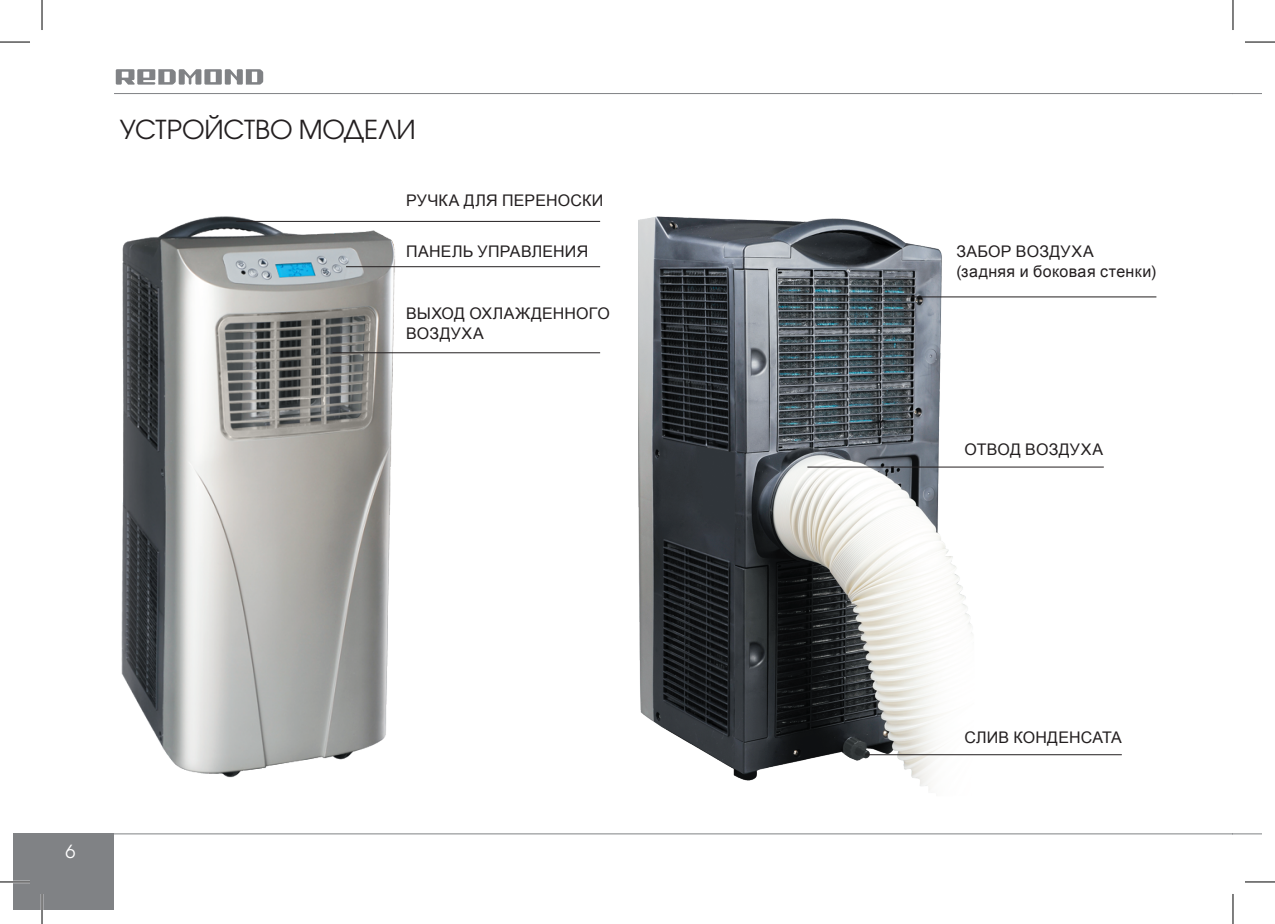
<style>
.page{position:relative;width:1275px;height:924px;background:#fff}
.page>*{position:absolute;margin:0;border:0;box-sizing:border-box;transform-origin:0 0}
.t1{font:26px "Avant Garde Gothic C";letter-spacing:-.005em;color:#231f20}
.t2{font:18px "Avant Garde Gothic C";color:#fff}
.t3{font:16px/20px "Arial";letter-spacing:.015em;color:#231f20}
</style>
<div class="page">
<div style="left:14px;top:833px;width:100px;height:76px;background:#808285"></div>
<hr style="left:114px;top:93px;width:1119px;height:1px;background:#808285">
<hr style="left:14px;top:833px;width:1219px;height:1px;background:#808285">
<svg style="left:116px;top:69px;width:147px;height:16px"></svg>
<svg style="left:1233px;top:93px;width:28px;height:1px"></svg>
<svg style="left:1233px;top:833px;width:28px;height:1px"></svg>
<img style="left:121px;top:216px;width:300px;height:562px">
<hr style="left:236px;top:221px;width:364px;height:1px;background:#231f20">
<hr style="left:346px;top:266px;width:254px;height:1px;background:#231f20">
<hr style="left:332px;top:352px;width:268px;height:1px;background:#231f20">
<img style="left:639px;top:216px;width:347px;height:575px">
<hr style="left:801px;top:296px;width:355px;height:1px;background:#231f20">
<hr style="left:807px;top:466px;width:296px;height:1px;background:#231f20">
<hr style="left:865px;top:753px;width:256px;height:1px;background:#231f20">
<hr style="left:0;top:880px;width:30px;height:2px;background:#fff">
<hr style="left:41px;top:893px;width:2px;height:30px;background:#fff">
<hr style="left:0;top:42px;width:30px;height:1px;background:#000">
<hr style="left:1245px;top:42px;width:30px;height:1px;background:#000">
<hr style="left:0;top:881px;width:30px;height:1px;background:#000">
<hr style="left:1245px;top:881px;width:30px;height:1px;background:#000">
<hr style="left:42px;top:0;width:1px;height:30px;background:#000">
<hr style="left:42px;top:893px;width:1px;height:30px;background:#000">
<hr style="left:1232px;top:0;width:1px;height:30px;background:#000">
<hr style="left:1232px;top:893px;width:1px;height:30px;background:#000">
<h1 class="t1" style="left:120px;top:114px;width:297px">УСТРОЙСТВО МОДЕЛИ</h1>
<p class="t3" style="left:406px;top:190px;width:199px">РУЧКА ДЛЯ ПЕРЕНОСКИ</p>
<p class="t3" style="left:406px;top:241px;width:184px">ПАНЕЛЬ УПРАВЛЕНИЯ</p>
<p class="t3" style="left:406px;top:303px;width:205px">ВЫХОД ОХЛАЖДЕННОГО<br>ВОЗДУХА</p>
<p class="t2" style="left:65px;top:840px;width:11px">6</p>
<p class="t3" style="left:956px;top:241px;width:201px">ЗАБОР ВОЗДУХА (задняя и боковая стенки)</p>
<p class="t3" style="left:964px;top:439px;width:140px">ОТВОД ВОЗДУХА</p>
<p class="t3" style="left:964px;top:727px;width:159px">СЛИВ КОНДЕНСАТА</p>
</div>
